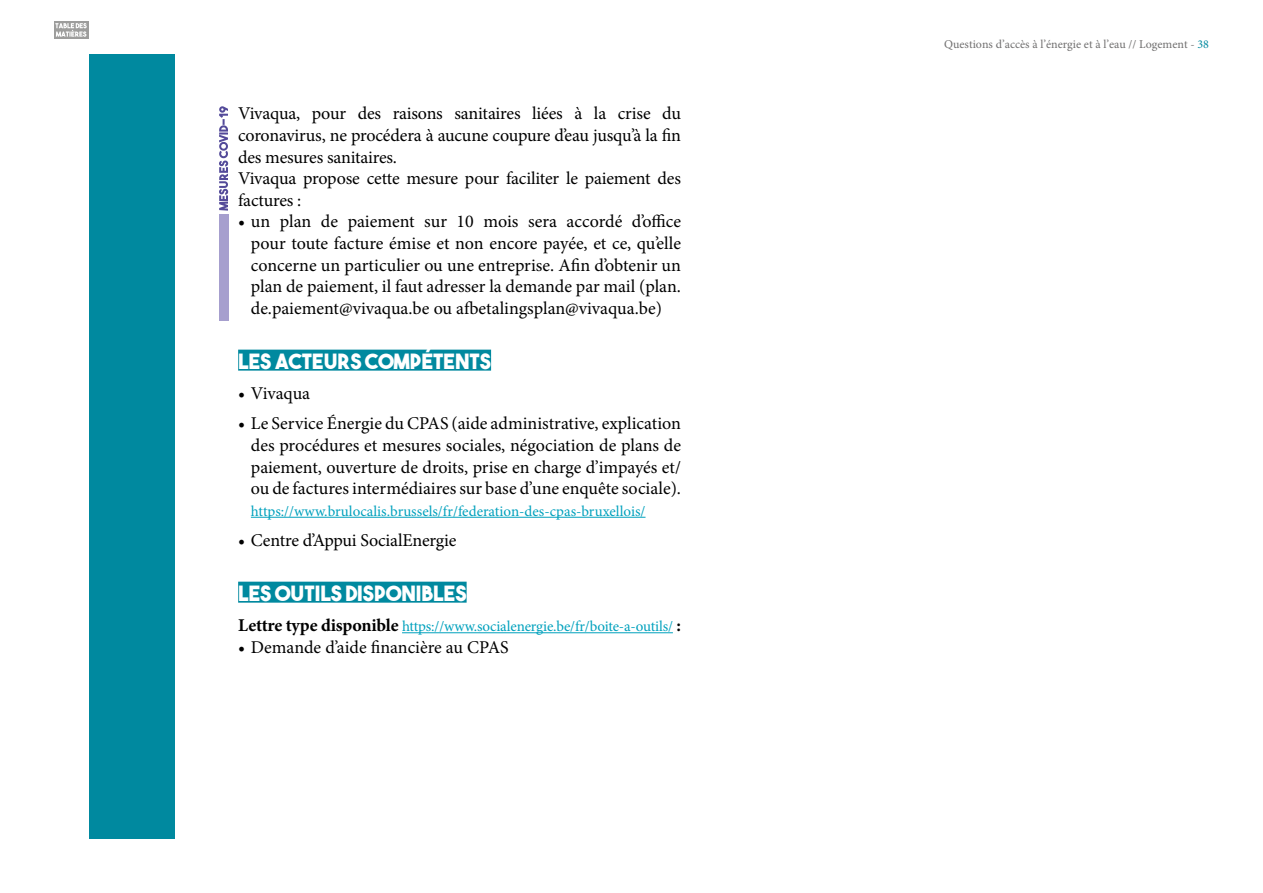
<style>
.page{position:relative;width:1263px;height:893px;background:#fff}
.page>*{position:absolute;margin:0;border:0;box-sizing:border-box;transform-origin:0 0}
.t1{font:21px "The Bold Font";color:#fff}
.t2{font:18px/21.6px "Minion Pro";letter-spacing:-.01em;color:#000;text-align:justify}
.t3{font:15px "Minion Pro";letter-spacing:-.005em;color:#00a1bd}
.t4{font:12px "Minion Pro";color:#706f6f}
.s1{font-weight:700;font-size:18px;color:#000}
.s2{color:#00899f}
</style>
<div class="page">
<div style="left:54px;top:21px;width:35px;height:17px;background:#9d9d9c"></div>
<svg style="left:55px;top:23px;width:32px;height:14px"></svg>
<div style="left:89px;top:54px;width:85px;height:785px;background:#00899f"></div>
<div style="left:238px;top:350px;width:253px;height:21px;background:#00899f"></div>
<hr style="left:251px;top:517px;width:394px;height:1px;background:#00a1bd">
<div style="left:238px;top:582px;width:229px;height:21px;background:#00899f"></div>
<hr style="left:402px;top:632px;width:271px;height:1px;background:#00a1bd">
<svg style="left:219px;top:106px;width:9px;height:105px"></svg>
<div style="left:219px;top:214px;width:9px;height:106px;background:#a69fce"></div>
<p class="t2" style="left:238px;top:103px;width:444px;text-align:left">Vivaqua, pour des raisons sanitaires liées à la crise du coronavirus, ne procédera à aucune coupure d’eau jusqu’à la fin des mesures sanitaires.<br>Vivaqua propose cette mesure pour faciliter le paiement des factures :</p>
<p class="t2" style="left:251px;top:211px;width:432px;text-indent:-13px">• un plan de paiement sur 10 mois sera accordé d’office pour toute facture émise et non encore payée, et ce, qu’elle concerne un particulier ou une entreprise. Afin d’obtenir un plan de paiement, il faut adresser la demande par mail (plan. de.paiement@vivaqua.be ou afbetalingsplan@vivaqua.be)</p>
<p class="t1" style="left:238px;top:348px;width:254px">LES ACTEURS COMPÉTENTS</p>
<p class="t2" style="left:238px;top:383px;width:74px">• Vivaqua</p>
<p class="t2" style="left:251px;top:413px;width:432px;text-indent:-13px">• Le Service Énergie du CPAS (aide administrative, explication des procédures et mesures sociales, négociation de plans de paiement, ouverture de droits, prise en charge d’impayés et/ ou de factures intermédiaires sur base d’une enquête sociale).</p>
<p class="t3" style="left:251px;top:501px;width:396px">https://www.brulocalis.brussels/fr/federation-des-cpas-bruxellois/</p>
<p class="t2" style="left:238px;top:529px;width:220px">• Centre d’Appui SocialEnergie</p>
<p class="t1" style="left:238px;top:580px;width:230px">LES OUTILS DISPONIBLES</p>
<p class="t3" style="left:238px;top:616px;width:444px"><span class="s1">Lettre type disponible</span> https://www.socialenergie.be/fr/boite-a-outils/ <span class="s1">:</span></p>
<p class="t2" style="left:238px;top:636px;width:272px">• Demande d’aide financière au CPAS</p>
<p class="t4" style="left:944px;top:36px;width:266px">Questions d’accès à l’énergie et à l’eau // Logement - <span class="s2">38</span></p>
</div>
